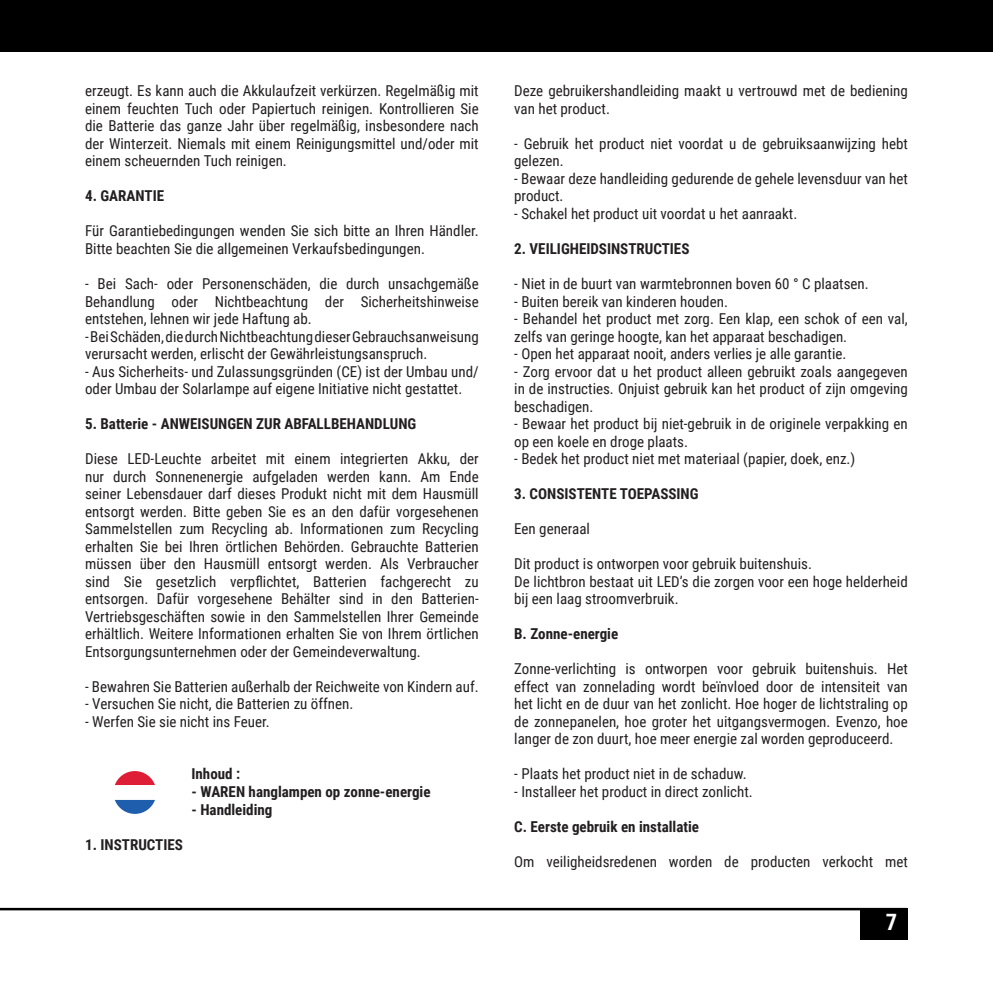
<style>
.page{position:relative;width:993px;height:993px;background:#fff}
.page>*{position:absolute;margin:0;border:0;box-sizing:border-box;transform-origin:0 0}
.t1{font:700 22.5px "Roboto Condensed";color:#fff}
.t2{font:15px/17.5px "Roboto Condensed";color:#231f20}
.t3{font:700 15px "Roboto Condensed";color:#231f20}
</style>
<div class="page">
<div style="left:859px;top:907px;width:48px;height:32px;background:#000001"></div>
<hr style="left:0;top:907px;width:906px;height:3px;background:#000001">
<svg style="left:115px;top:771px;width:40px;height:13px"></svg>
<svg style="left:115px;top:799px;width:40px;height:14px"></svg>
<div style="left:0;top:0;width:992px;height:51px;background:#000001"></div>
<p class="t2" style="left:85px;top:82px;width:395px;text-align:justify">erzeugt. Es kann auch die Akkulaufzeit verkürzen. Regelmäßig mit einem feuchten Tuch oder Papiertuch reinigen. Kontrollieren Sie die Batterie das ganze Jahr über regelmäßig, insbesondere nach der Winterzeit. Niemals mit einem Reinigungsmittel und/oder mit einem scheuernden Tuch reinigen.</p>
<p class="t3" style="left:85px;top:185px;width:80px">4. GARANTIE</p>
<p class="t2" style="left:85px;top:222px;width:395px">Für Garantiebedingungen wenden Sie sich bitte an Ihren Händler.<br>Bitte beachten Sie die allgemeinen Verkaufsbedingungen.</p>
<p class="t2" style="left:85px;top:274px;width:395px;text-align:justify">- Bei Sach- oder Personenschäden, die durch unsachgemäße Behandlung oder Nichtbeachtung der Sicherheitshinweise entstehen, lehnen wir jede Haftung ab.</p>
<p class="t2" style="left:85px;top:327px;width:395px">- Bei Schäden, die durch Nichtbeachtung dieser Gebrauchsanweisung verursacht werden, erlischt der Gewährleistungsanspruch.</p>
<p class="t2" style="left:85px;top:362px;width:395px">- Aus Sicherheits- und Zulassungsgründen (CE) ist der Umbau und/ oder Umbau der Solarlampe auf eigene Initiative nicht gestattet.</p>
<p class="t3" style="left:85px;top:413px;width:332px">5. Batterie - ANWEISUNGEN ZUR ABFALLBEHANDLUNG</p>
<p class="t2" style="left:85px;top:449px;width:395px;text-align:justify">Diese LED-Leuchte arbeitet mit einem integrierten Akku, der nur durch Sonnenenergie aufgeladen werden kann. Am Ende seiner Lebensdauer darf dieses Produkt nicht mit dem Hausmüll entsorgt werden. Bitte geben Sie es an den dafür vorgesehenen Sammelstellen zum Recycling ab. Informationen zum Recycling erhalten Sie bei Ihren örtlichen Behörden. Gebrauchte Batterien müssen über den Hausmüll entsorgt werden. Als Verbraucher sind Sie gesetzlich verpflichtet, Batterien fachgerecht zu entsorgen. Dafür vorgesehene Behälter sind in den Batterien-Vertriebsgeschäften sowie in den Sammelstellen Ihrer Gemeinde erhältlich. Weitere Informationen erhalten Sie von Ihrem örtlichen Entsorgungsunternehmen oder der Gemeindeverwaltung.</p>
<p class="t2" style="left:85px;top:677px;width:395px">- Bewahren Sie Batterien außerhalb der Reichweite von Kindern auf.</p>
<p class="t2" style="left:85px;top:694px;width:270px">- Versuchen Sie nicht, die Batterien zu öffnen.</p>
<p class="t2" style="left:85px;top:712px;width:186px">- Werfen Sie sie nicht ins Feuer.</p>
<p class="t3" style="left:85px;top:833px;width:99px">1. INSTRUCTIES</p>
<p class="t3" style="left:191px;top:763px;width:50px">Inhoud :</p>
<p class="t3" style="left:191px;top:780px;width:240px">- WAREN hanglampen op zonne-energie</p>
<p class="t3" style="left:191px;top:798px;width:82px">- Handleiding</p>
<p class="t2" style="left:514px;top:82px;width:395px">Deze gebruikershandleiding maakt u vertrouwd met de bediening van het product.</p>
<p class="t2" style="left:514px;top:134px;width:395px">- Gebruik het product niet voordat u de gebruiksaanwijzing hebt gelezen.</p>
<p class="t2" style="left:514px;top:169px;width:395px">- Bewaar deze handleiding gedurende de gehele levensduur van het product.</p>
<p class="t2" style="left:514px;top:204px;width:284px">- Schakel het product uit voordat u het aanraakt.</p>
<p class="t3" style="left:514px;top:238px;width:177px">2. VEILIGHEIDSINSTRUCTIES</p>
<p class="t2" style="left:514px;top:274px;width:356px">- Niet in de buurt van warmtebronnen boven 60 ° C plaatsen.</p>
<p class="t2" style="left:514px;top:292px;width:215px">- Buiten bereik van kinderen houden.</p>
<p class="t2" style="left:514px;top:309px;width:395px">- Behandel het product met zorg. Een klap, een schok of een val, zelfs van geringe hoogte, kan het apparaat beschadigen.</p>
<p class="t2" style="left:514px;top:344px;width:333px">- Open het apparaat nooit, anders verlies je alle garantie.</p>
<p class="t2" style="left:514px;top:362px;width:395px;text-align:justify">- Zorg ervoor dat u het product alleen gebruikt zoals aangegeven in de instructies. Onjuist gebruik kan het product of zijn omgeving beschadigen.</p>
<p class="t2" style="left:514px;top:414px;width:395px">- Bewaar het product bij niet-gebruik in de originele verpakking en op een koele en droge plaats.</p>
<p class="t2" style="left:514px;top:449px;width:342px">- Bedek het product niet met materiaal (papier, doek, enz.)</p>
<p class="t3" style="left:514px;top:483px;width:186px">3. CONSISTENTE TOEPASSING</p>
<p class="t2" style="left:514px;top:519px;width:77px">Een generaal</p>
<p class="t2" style="left:514px;top:554px;width:299px">Dit product is ontworpen voor gebruik buitenshuis.</p>
<p class="t2" style="left:514px;top:572px;width:395px">De lichtbron bestaat uit LED’s die zorgen voor een hoge helderheid bij een laag stroomverbruik.</p>
<p class="t3" style="left:514px;top:623px;width:105px">B. Zonne-energie</p>
<p class="t2" style="left:514px;top:659px;width:395px;text-align:justify">Zonne-verlichting is ontworpen voor gebruik buitenshuis. Het effect van zonnelading wordt beïnvloed door de intensiteit van het licht en de duur van het zonlicht. Hoe hoger de lichtstraling op de zonnepanelen, hoe groter het uitgangsvermogen. Evenzo, hoe langer de zon duurt, hoe meer energie zal worden geproduceerd.</p>
<p class="t2" style="left:514px;top:764px;width:234px">- Plaats het product niet in de schaduw.</p>
<p class="t2" style="left:514px;top:782px;width:240px">- Installeer het product in direct zonlicht.</p>
<p class="t3" style="left:514px;top:815px;width:186px">C. Eerste gebruik en installatie</p>
<p class="t2" style="left:514px;top:852px;width:395px">Om veiligheidsredenen worden de producten verkocht met</p>
<h1 class="t1" style="left:885px;top:906px;width:13px">7</h1>
</div>
